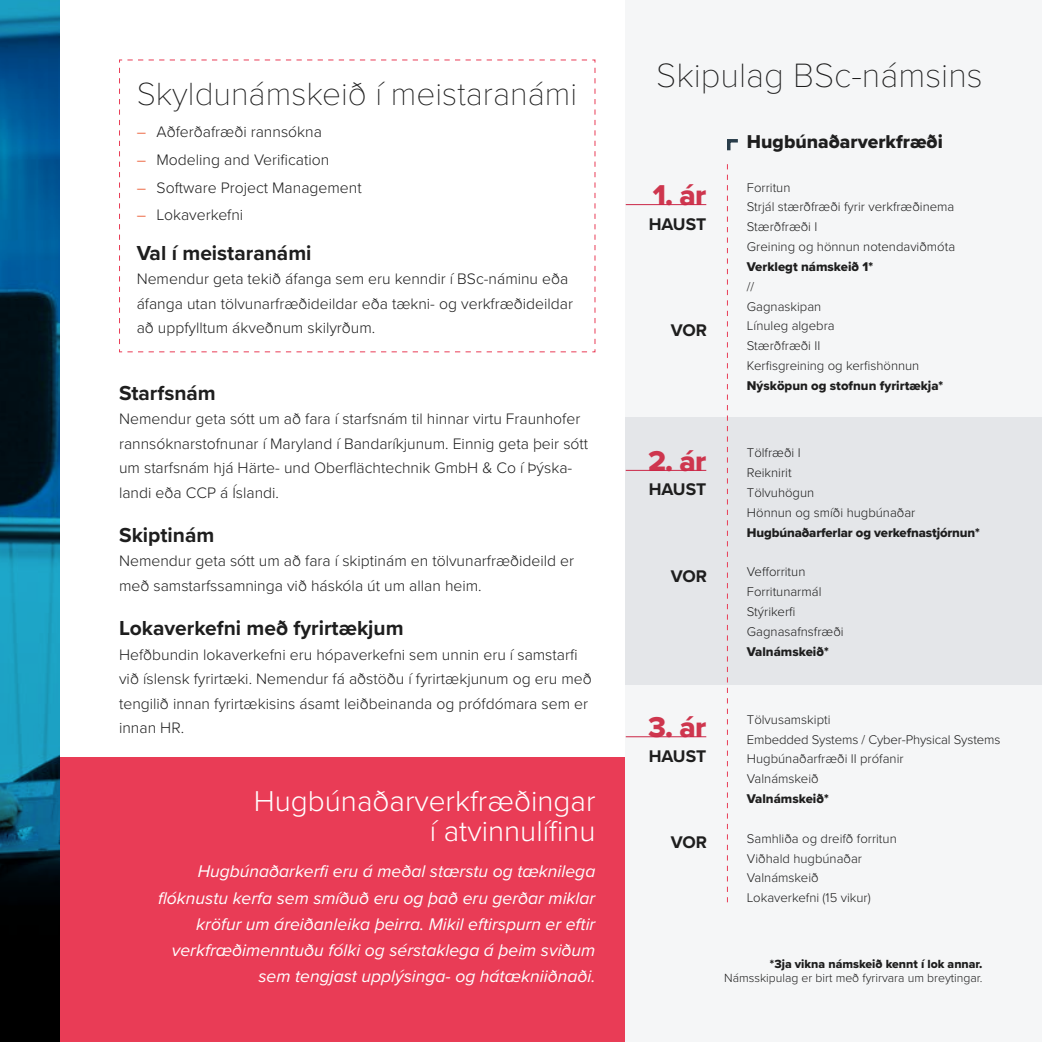
<style>
.page{position:relative;width:1042px;height:1042px;background:#fff}
.page>*{position:absolute;margin:0;border:0;box-sizing:border-box;transform-origin:0 0}
.t1{font:100 35px "Proxima Nova T";color:#1e1e1e}
.t2{font:100 33.25px "Proxima Nova T";color:#1e1e1e}
.t3{font:300 29.75px/29.8px "Proxima Nova";color:#fff;text-align:right}
.t4{font:29.75px "Proxima Nova Extrabld";color:#ce364e}
.t5{font:700 21px "Proxima Nova";color:#1e1e1e}
.t6{font:19.25px "Proxima Nova Extrabld";color:#1e1e1e}
.t7{font:italic 17.5px/26.2px "Proxima Nova";color:#fff;text-align:right}
.t8{font:700 17.5px "Proxima Nova";letter-spacing:-.005em;color:#1e1e1e}
.t9{font:300 15.75px/24.5px "Proxima Nova";color:#1e1e1e}
.t10{font:300 13.12px/19.8px "Proxima Nova";color:#1e1e1e}
.t11{font:13.12px "Proxima Nova Extrabld";color:#1e1e1e}
.t12{font:300 12.25px "Proxima Nova";color:#1e1e1e}
.t13{font:12.25px "Proxima Nova Extrabld";color:#1e1e1e}
.s1{color:#e84316}
</style>
<div class="page">
<div style="left:60px;top:756px;width:565px;height:286px;background:#e93c56"></div>
<div style="left:625px;top:0;width:417px;height:1042px;background:#f5f6f7"></div>
<svg style="left:0;top:0;width:60px;height:1042px;background:#084d6b"></svg>
<div style="left:625px;top:418px;width:417px;height:267px;background:#e4e6e9"></div>
<svg style="left:727px;top:164px;width:1px;height:738px"></svg>
<svg style="left:727px;top:139px;width:11px;height:12px"></svg>
<hr style="left:626px;top:204px;width:80px;height:1px;background:#cb2646">
<hr style="left:626px;top:470px;width:80px;height:1px;background:#cb2646">
<hr style="left:626px;top:736px;width:80px;height:1px;background:#cb2646">
<svg style="left:119px;top:59px;width:477px;height:294px"></svg>
<h2 class="t2" style="left:137px;top:69px;width:442px">Skyldunámskeið í meistaranámi</h2>
<p class="t9" style="left:137px;top:119px;width:187px"><span class="s1">–</span> Aðferðafræði rannsókna</p>
<p class="t9" style="left:137px;top:147px;width:194px"><span class="s1">–</span> Modeling and Verification</p>
<p class="t9" style="left:137px;top:174px;width:226px"><span class="s1">–</span> Software Project Management</p>
<p class="t9" style="left:137px;top:202px;width:108px"><span class="s1">–</span> Lokaverkefni</p>
<h3 class="t5" style="left:137px;top:237px;width:176px">Val í meistaranámi</h3>
<p class="t9" style="left:137px;top:266px;width:438px">Nemendur geta tekið áfanga sem eru kenndir í BSc-náminu eða áfanga utan tölvunarfræðideildar eða tækni- og verkfræðideildar að uppfylltum ákveðnum skilyrðum.</p>
<h3 class="t5" style="left:119px;top:377px;width:98px">Starfsnám</h3>
<p class="t9" style="left:119px;top:406px;width:471px">Nemendur geta sótt um að fara í starfsnám til hinnar virtu Fraunhofer rannsóknarstofnunar í Maryland í Bandaríkjunum. Einnig geta þeir sótt um starfsnám hjá Härte- und Oberflächtechnik GmbH &amp; Co í Þýska&shy;landi eða CCP á Íslandi.</p>
<h3 class="t5" style="left:119px;top:519px;width:97px">Skiptinám</h3>
<p class="t9" style="left:119px;top:548px;width:457px">Nemendur geta sótt um að fara í skiptinám en tölvunarfræðideild er með samstarfssamninga við háskóla út um allan heim.</p>
<h3 class="t5" style="left:119px;top:613px;width:286px">Lokaverkefni með fyrirtækjum</h3>
<p class="t9" style="left:119px;top:641px;width:474px">Hefðbundin lokaverkefni eru hópaverkefni sem unnin eru í samstarfi við íslensk fyrirtæki. Nemendur fá aðstöðu í fyrirtækjunum og eru með tengilið innan fyrirtækisins ásamt leiðbeinanda og prófdómara sem er innan HR.</p>
<h3 class="t3" style="left:254px;top:785px;width:343px">Hugbúnaðarverkfræðingar í atvinnulífinu</h3>
<p class="t7" style="left:158px;top:857px;width:439px">Hugbúnaðarkerfi eru á meðal stærstu og tæknilega flóknustu kerfa sem smíðuð eru og það eru gerðar miklar kröfur um áreiðanleika þeirra. Mikil eftirspurn er eftir verkfræðimenntuðu fólki og sérstaklega á þeim sviðum sem tengjast upplýsinga- og hátækniiðnaði.</p>
<h1 class="t1" style="left:656px;top:49px;width:328px">Skipulag BSc-námsins</h1>
<h3 class="t4" style="left:653px;top:173px;width:55px">1. ár</h3>
<p class="t8" style="left:649px;top:211px;width:59px">HAUST</p>
<p class="t8" style="left:671px;top:317px;width:38px">VOR</p>
<h3 class="t4" style="left:648px;top:438px;width:60px">2. ár</h3>
<p class="t8" style="left:649px;top:476px;width:59px">HAUST</p>
<p class="t8" style="left:671px;top:563px;width:38px">VOR</p>
<p class="t6" style="left:747px;top:128px;width:197px">Hugbúnaðarverkfræði</p>
<p class="t10" style="left:747px;top:177px;width:210px">Forritun<br>Strjál stærðfræði fyrir verkfræðinema<br>Stærðfræði I<br>Greining og hönnun notendaviðmóta</p>
<p class="t11" style="left:747px;top:257px;width:128px">Verklegt námskeið 1*</p>
<p class="t10" style="left:747px;top:276px;width:174px">//<br>Gagnaskipan<br>Línuleg algebra<br>Stærðfræði II<br>Kerfisgreining og kerfishönnun</p>
<p class="t11" style="left:747px;top:376px;width:198px">Nýsköpun og stofnun fyrirtækja*</p>
<p class="t10" style="left:747px;top:442px;width:170px">Tölfræði I<br>Reiknirit<br>Tölvuhögun<br>Hönnun og smíði hugbúnaðar</p>
<p class="t11" style="left:747px;top:522px;width:234px">Hugbúnaðarferlar og verkefnastjórnun*</p>
<p class="t10" style="left:747px;top:561px;width:98px">Vefforritun<br>Forritunarmál<br>Stýrikerfi<br>Gagnasafnsfræði</p>
<p class="t11" style="left:747px;top:641px;width:83px">Valnámskeið*</p>
<h3 class="t4" style="left:648px;top:705px;width:60px">3. ár</h3>
<p class="t8" style="left:649px;top:743px;width:59px">HAUST</p>
<p class="t8" style="left:671px;top:829px;width:38px">VOR</p>
<p class="t10" style="left:747px;top:709px;width:255px">Tölvusamskipti<br>Embedded Systems / Cyber-Physical Systems<br>Hugbúnaðarfræði II prófanir<br>Valnámskeið</p>
<p class="t11" style="left:747px;top:789px;width:83px">Valnámskeið*</p>
<p class="t10" style="left:747px;top:828px;width:151px">Samhliða og dreifð forritun<br>Viðhald hugbúnaðar<br>Valnámskeið<br>Lokaverkefni (15 vikur)</p>
<p class="t13" style="left:770px;top:955px;width:214px">*3ja vikna námskeið kennt í lok annar.</p>
<p class="t12" style="left:724px;top:969px;width:260px">Námsskipulag er birt með fyrirvara um breytingar.</p>
</div>
